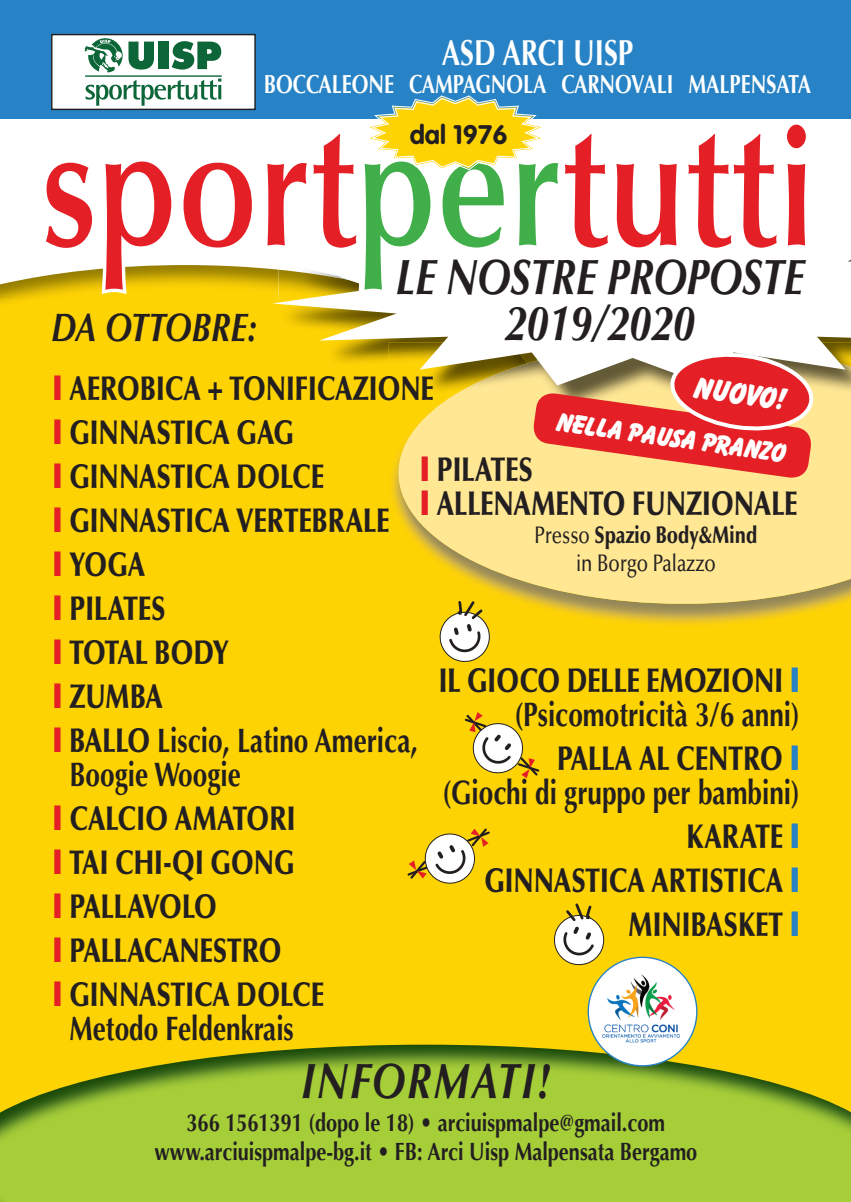
<style>
.page{position:relative;width:851px;height:1202px;background:#fff}
.page>*{position:absolute;margin:0;border:0;box-sizing:border-box;transform-origin:0 0}
.t1{font:600 170px "Optima LT";color:#e41f25;scale:.8 1}
.t2{font:italic 700 50px/46px "Optima LT";letter-spacing:-.01em;color:#231f20;text-align:center;scale:.8 1}
.t3{font:italic 700 50px "Optima LT";letter-spacing:.05em;color:#231f20;scale:.8 1}
.t4{font:italic 700 40px "Optima LT";color:#231f20;scale:.8 1}
.t5{font:700 36px "Optima";color:#fff;scale:.77 1}
.t6{font:900 34px/44px "Optima LT";color:#231f20;scale:.77 1}
.t7{font:700 34px/34px "Optima LT";color:#231f20;text-align:right;scale:.77 1}
.t8{font:800 32px "Balloon";color:#fff}
.t9{font:800 28px "Balloon";color:#fff}
.t10{font:700 26.4px "VAG Rounded";color:#231f20}
.t11{font:700 26px "Optima";color:#fff;scale:.77 1}
.t12{font:700 24.8px/29.8px "Optima";color:#231f20;text-align:center;scale:.8 1}
.t13{font:500 24px/28px "Optima LT";color:#231f20;text-align:center;scale:.77 1}
.s1{color:#40ae49}
.s2{font-family:"Helvetica";color:#e41f25}
.s3{font-weight:700}
.s4{font-weight:900}
.s5{font-family:"Helvetica";font-weight:900;color:#2783c5}
.s6{font-family:"Helvetica";color:#2783c5}
</style>
<div class="page">
<div style="left:0;top:299px;width:850px;height:841px;background:#fed304"></div>
<img style="left:0;top:277px;width:38px;height:22px">
<img style="left:394px;top:501px;width:443px;height:123px">
<img style="left:392px;top:457px;width:6px;height:44px">
<svg style="left:398px;top:410px;width:452px;height:194px;background:#f9e083"></svg>
<img style="left:433px;top:386px;width:417px;height:24px">
<svg style="left:289px;top:260px;width:561px;height:126px;fill:#fff"></svg>
<div style="left:0;top:0;width:850px;height:119px;background:#2783c5"></div>
<img style="left:0;top:1045px;width:850px;height:157px">
<div style="left:52px;top:35px;width:203px;height:74px;background:#fff"></div>
<div style="left:158px;top:42px;width:10px;height:27px;background:#0c6638"></div>
<svg style="left:172px;top:41px;width:49px;height:29px"></svg>
<svg style="left:85px;top:38px;width:69px;height:35px"></svg>
<hr style="left:85px;top:75px;width:136px;height:2px;background:#0c6638">
<div style="left:51px;top:34px;width:205px;height:76px;border:1px solid #231f20"></div>
<svg style="left:464px;top:712px;width:76px;height:66px"></svg>
<svg style="left:436px;top:599px;width:57px;height:63px"></svg>
<svg style="left:407px;top:828px;width:83px;height:56px"></svg>
<svg style="left:554px;top:903px;width:51px;height:63px"></svg>
<svg style="left:588px;top:957px;width:108px;height:109px"></svg>
<img style="left:592px;top:966px;width:100px;height:91px">
<div style="left:317px;top:260px;width:515px;height:48px;background:#fff"></div>
<svg style="left:38px;top:79px;width:774px;height:226px"></svg>
<svg style="left:531px;top:346px;width:287px;height:134px;background:#e77865"></svg>
<p class="t5" style="left:441px;top:32px;width:250px">ASD ARCI UISP</p>
<p class="t11" style="left:264px;top:69px;width:712px">BOCCALEONE CAMPAGNOLA CARNOVALI MALPENSATA</p>
<p class="t10" style="left:409px;top:119px;width:99px">dal 1976</p>
<h1 class="t1" style="left:41px;top:89px;width:967px">sport<span class="s1">per</span>tutti</h1>
<h2 class="t2" style="left:395px;top:255px;width:512px">LE NOSTRE PROPOSTE<br>2019/2020</h2>
<p class="t4" style="left:51px;top:304px;width:260px">DA OTTOBRE:</p>
<p class="t6" style="left:53px;top:367px;width:496px"><span class="s2">I</span> AEROBICA + TONIFICAZIONE<br><span class="s2">I</span> GINNASTICA GAG<br><span class="s2">I</span> GINNASTICA DOLCE<br><span class="s2">I</span> GINNASTICA VERTEBRALE<br><span class="s2">I</span> YOGA<br><span class="s2">I</span> PILATES<br><span class="s2">I</span> TOTAL BODY<br><span class="s2">I</span> ZUMBA<br><span class="s2">I</span> BALLO <span class="s3">Liscio, Latino America,</span></p>
<p class="t6" style="left:53px;top:753px;width:354px;text-indent:17px"><span class="s3">Boogie Woogie<br></span><span class="s2">I</span> CALCIO AMATORI<br><span class="s2">I</span> TAI CHI-QI GONG<br><span class="s2">I</span> PALLAVOLO<br><span class="s2">I</span> PALLACANESTRO<br><span class="s2">I</span> GINNASTICA DOLCE</p>
<p class="t7" style="left:70px;top:1012px;width:293px">Metodo Feldenkrais</p>
<p class="t8" style="left:697px;top:369px;width:94px;rotate:8deg">nuovo!</p>
<p class="t9" style="left:559px;top:405px;width:232px;rotate:8deg">nella pausa pranzo</p>
<p class="t6" style="left:420px;top:453px;width:492px;line-height:34px"><span class="s2">I</span> PILATES<br><span class="s2">I</span> ALLENAMENTO FUNZIONALE</p>
<p class="t13" style="left:534px;top:521px;width:291px">Presso <span class="s4">Spazio Body&amp;Mind </span>in Borgo Palazzo</p>
<p class="t7" style="left:438px;top:664px;width:470px"><span class="s4">IL GIOCO DELLE EMOZIONI</span> <span class="s5">I </span>(Psicomotricità 3/6 anni)</p>
<p class="t7" style="left:442px;top:742px;width:465px"><span class="s4">PALLA AL CENTRO</span> <span class="s5">I<br></span>(Giochi di gruppo per bambini)</p>
<p class="t6" style="left:484px;top:815px;width:411px;text-align:right">KARATE <span class="s6">I<br></span>GINNASTICA ARTISTICA <span class="s6">I<br></span>MINIBASKET <span class="s6">I</span></p>
<h2 class="t3" style="left:301px;top:1051px;width:312px">INFORMATI!</h2>
<p class="t12" style="left:154px;top:1107px;width:680px">366 1561391 (dopo le 18) • arciuispmalpe@gmail.com www.arciuispmalpe-bg.it • FB: Arci Uisp Malpensata Bergamo</p>
</div>
